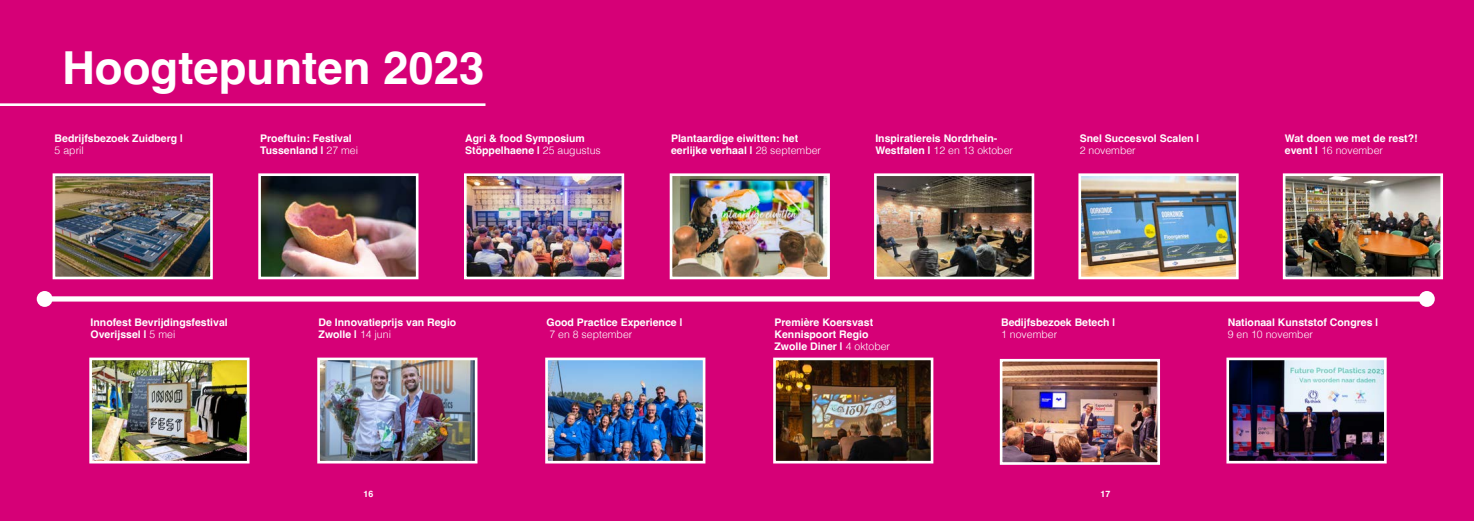
<style>
.page{position:relative;width:1474px;height:521px;background:#fff}
.page>*{position:absolute;margin:0;border:0;box-sizing:border-box;transform-origin:0 0}
.t1{font:700 45.5px "Helvetica";color:#fff}
.t2{font:700 10.5px/12.2px "Helvetica";color:#fff}
.t3{font:300 10.5px "Helvetica";color:#fff}
.t4{font:700 8.75px "Helvetica";color:#fff}
.s1{font-weight:300}
</style>
<div class="page">
<div style="left:0;top:0;width:1473px;height:521px;background:#d60077"></div>
<div style="left:47px;top:296px;width:1379px;height:6px;background:#fff"></div>
<img style="left:57px;top:177px;width:152px;height:98px">
<div style="left:53px;top:173px;width:160px;height:106px;border:3px solid #fff"></div>
<img style="left:93px;top:362px;width:152px;height:97px">
<div style="left:89px;top:358px;width:160px;height:105px;border:3px solid #fff"></div>
<img style="left:262px;top:177px;width:152px;height:98px">
<div style="left:258px;top:173px;width:160px;height:106px;border:3px solid #fff"></div>
<img style="left:321px;top:362px;width:152px;height:97px">
<div style="left:317px;top:358px;width:160px;height:105px;border:3px solid #fff"></div>
<div style="left:37px;top:291px;width:16px;height:16px;background:#fff;border-radius:50%"></div>
<img style="left:468px;top:177px;width:152px;height:98px">
<div style="left:464px;top:173px;width:160px;height:106px;border:3px solid #fff"></div>
<img style="left:673px;top:177px;width:153px;height:98px">
<div style="left:669px;top:173px;width:161px;height:106px;border:3px solid #fff"></div>
<img style="left:549px;top:362px;width:152px;height:97px">
<div style="left:545px;top:358px;width:160px;height:105px;border:3px solid #fff"></div>
<img style="left:777px;top:362px;width:152px;height:97px">
<div style="left:773px;top:358px;width:160px;height:105px;border:3px solid #fff"></div>
<div style="left:1418px;top:291px;width:16px;height:16px;background:#fff;border-radius:50%"></div>
<hr style="left:0;top:103px;width:485px;height:3px;background:#fff">
<img style="left:1003px;top:363px;width:152px;height:98px">
<div style="left:999px;top:359px;width:160px;height:106px;border:3px solid #fff"></div>
<img style="left:1230px;top:362px;width:152px;height:97px">
<div style="left:1226px;top:358px;width:160px;height:105px;border:3px solid #fff"></div>
<img style="left:1286px;top:177px;width:152px;height:98px">
<div style="left:1282px;top:173px;width:160px;height:106px;border:3px solid #fff"></div>
<img style="left:1082px;top:177px;width:152px;height:98px">
<div style="left:1078px;top:173px;width:160px;height:106px;border:3px solid #fff"></div>
<img style="left:878px;top:177px;width:152px;height:98px">
<div style="left:874px;top:173px;width:160px;height:106px;border:3px solid #fff"></div>
<h1 class="t1" style="left:62px;top:40px;width:424px">Hoogtepunten 2023</h1>
<p class="t2" style="left:55px;top:133px;width:130px">Bedrijfsbezoek Zuidberg |</p>
<p class="t3" style="left:55px;top:141px;width:31px">5 april</p>
<p class="t2" style="left:260px;top:133px;width:99px">Proeftuin: Festival<br>Tussenland | <span class="s1">27 mei</span></p>
<p class="t2" style="left:465px;top:133px;width:137px">Agri &amp; food Symposium<br>Stöppelhaene | <span class="s1">25 augustus</span></p>
<p class="t2" style="left:671px;top:133px;width:152px">Plantaardige eiwitten: het eerlijke verhaal | <span class="s1">28 september</span></p>
<p class="t2" style="left:875px;top:133px;width:139px">Inspiratiereis Nordrhein-<br>Westfalen | <span class="s1">12 en 13 oktober</span></p>
<p class="t2" style="left:1079px;top:133px;width:121px">Snel Succesvol Scalen |</p>
<p class="t3" style="left:1079px;top:141px;width:58px">2 november</p>
<p class="t2" style="left:1284px;top:133px;width:134px">Wat doen we met de rest?! event | <span class="s1">16 november</span></p>
<p class="t2" style="left:91px;top:317px;width:139px">Innofest Bevrijdingsfestival<br>Overijssel | <span class="s1">5 mei</span></p>
<p class="t2" style="left:318px;top:317px;width:139px">De Innovatieprijs van Regio<br>Zwolle | <span class="s1">14 juni</span></p>
<p class="t2" style="left:546px;top:317px;width:137px">Good Practice Experience |</p>
<p class="t3" style="left:549px;top:325px;width:84px">7 en 8 september</p>
<p class="t2" style="left:774px;top:317px;width:117px">Première Koersvast<br>Kennispoort Regio<br>Zwolle Diner | <span class="s1">4 oktober</span></p>
<p class="t2" style="left:1001px;top:317px;width:116px">Bedijfsbezoek Betech |</p>
<p class="t3" style="left:1001px;top:325px;width:58px">1 november</p>
<p class="t4" style="left:363px;top:489px;width:11px">16</p>
<p class="t4" style="left:1100px;top:489px;width:11px">17</p>
<p class="t2" style="left:1227px;top:317px;width:152px">Nationaal Kunststof Congres |</p>
<p class="t3" style="left:1227px;top:325px;width:87px">9 en 10 november</p>
</div>
